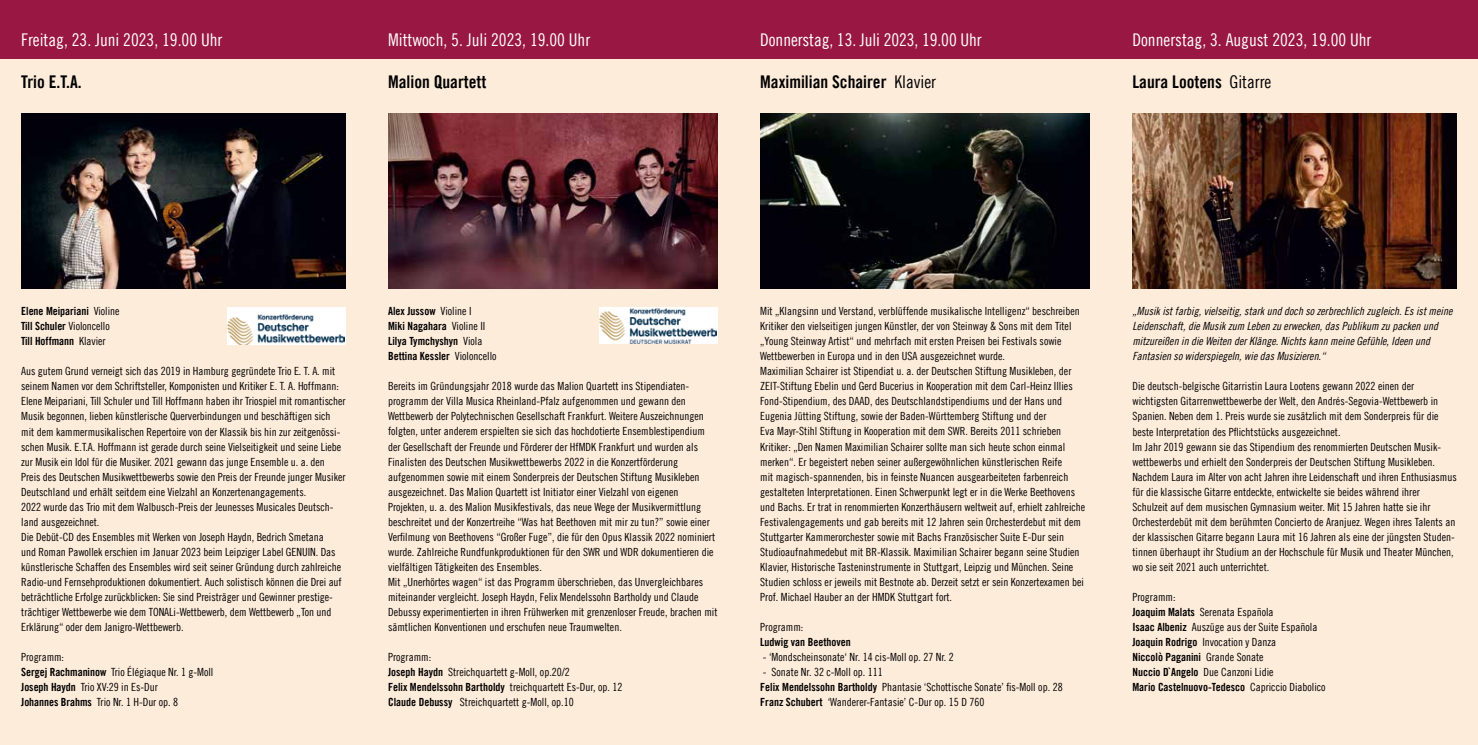
<style>
.page{position:relative;width:1478px;height:745px;background:#fff}
.page>*{position:absolute;margin:0;border:0;box-sizing:border-box;transform-origin:0 0}
.t1{font:17.5px "Trade Gothic LT Com Cn 18";color:#fff}
.t2{font:17.5px "Trade Gothic LT Com Bd Cn 20";color:#000}
.t3{font:11.25px/15px "Trade Gothic LT Com Cn 18";color:#000}
.t4{font:11.25px/15px "Trade Gothic LT Com Cn 18 Obl";color:#000}
.t5{font:11.25px/15px "Trade Gothic LT Com Bd Cn 20";color:#000}
.s1{font-family:"Trade Gothic LT Com Cn 18"}
.s2{font-family:"Trade Gothic LT Com Bd Cn 20"}
</style>
<div class="page">
<div style="left:0;top:0;width:1478px;height:744px;background:#feecdb"></div>
<div style="left:0;top:0;width:1478px;height:58px;background:#991743"></div>
<img style="left:760px;top:113px;width:330px;height:175px">
<img style="left:1132px;top:113px;width:324px;height:175px">
<img style="left:21px;top:113px;width:324px;height:175px">
<img style="left:388px;top:113px;width:330px;height:175px">
<div style="left:227px;top:307px;width:118px;height:37px;background:#fff"></div>
<img style="left:228px;top:314px;width:117px;height:30px">
<svg style="left:599px;top:307px;width:119px;height:37px"></svg>
<img style="left:600px;top:308px;width:117px;height:35px">
<h1 class="t1" style="left:21px;top:29px;width:203px">Freitag, 23. Juni 2023, 19.00 Uhr</h1>
<h1 class="t1" style="left:388px;top:29px;width:204px">Mittwoch, 5. Juli 2023, 19.00 Uhr</h1>
<h1 class="t1" style="left:760px;top:29px;width:223px">Donnerstag, 13. Juli 2023, 19.00 Uhr</h1>
<h1 class="t1" style="left:1132px;top:29px;width:241px">Donnerstag, 3. August 2023, 19.00 Uhr</h1>
<h1 class="t2" style="left:21px;top:71px;width:62px">Trio E.T.A.</h1>
<h1 class="t2" style="left:388px;top:71px;width:100px">Malion Quartett</h1>
<h1 class="t2" style="left:760px;top:71px;width:177px">Maximilian Schairer <span class="s1">Klavier</span></h1>
<h1 class="t2" style="left:1132px;top:71px;width:140px">Laura Lootens <span class="s1">Gitarre</span></h1>
<p class="t5" style="left:21px;top:303px;width:100px">Elene Meipariani <span class="s1">Violine<br></span>Till Schuler <span class="s1">Violoncello<br></span>Till Hoffmann <span class="s1">Klavier</span></p>
<p class="t3" style="left:21px;top:363px;width:326px">Aus gutem Grund verneigt sich das 2019 in Hamburg gegründete Trio E. T. A. mit seinem Namen vor dem Schriftsteller, Komponisten und Kritiker E. T. A. Hoffmann:<br>Elene Meipariani, Till Schuler und Till Hoffmann haben ihr Triospiel mit romantischer Musik begonnen, lieben künstlerische Querverbindungen und beschäftigen sich mit dem kammermusikalischen Repertoire von der Klassik bis hin zur zeitgenössi&shy;schen Musik. E.T.A. Hoffmann ist gerade durch seine Vielseitigkeit und seine Liebe zur Musik ein Idol für die Musiker. 2021 gewann das junge Ensemble u. a. den Preis des Deutschen Musikwettbewerbs sowie den Preis der Freunde junger Musiker Deutschland und erhält seitdem eine Vielzahl an Konzertenangagements.<br>2022 wurde das Trio mit dem Walbusch-Preis der Jeunesses Musicales Deutsch&shy;land ausgezeichnet.<br>Die Debüt-CD des Ensembles mit Werken von Joseph Haydn, Bedrich Smetana<br>und Roman Pawollek erschien im Januar 2023 beim Leipziger Label GENUIN. Das künstlerische Schaffen des Ensembles wird seit seiner Gründung durch zahlreiche Radio-und Fernsehproduktionen dokumentiert. Auch solistisch können die Drei auf beträchtliche Erfolge zurückblicken: Sie sind Preisträger und Gewinner prestige&shy;trächtiger Wettbewerbe wie dem TONALi-Wettbewerb, dem Wettbewerb „Ton und Erklärung“ oder dem Janigro-Wettbewerb.</p>
<p class="t3" style="left:21px;top:648px;width:194px">Programm:<br><span class="s2">Sergej Rachmaninow</span> Trio Élégiaque Nr. 1 g-Moll<br><span class="s2">Joseph Haydn</span> Trio XV:29 in Es-Dur<br><span class="s2">Johannes Brahms</span> Trio Nr. 1 H-Dur op. 8</p>
<p class="t5" style="left:388px;top:303px;width:110px">Alex Jussow <span class="s1">Violine I<br></span>Miki Nagahara <span class="s1">Violine II<br></span>Lilya Tymchyshyn <span class="s1">Viola<br></span>Bettina Kessler <span class="s1">Violoncello</span></p>
<p class="t3" style="left:388px;top:378px;width:331px">Bereits im Gründungsjahr 2018 wurde das Malion Quartett ins Stipendiaten&shy;programm der Villa Musica Rheinland-Pfalz aufgenommen und gewann den Wettbewerb der Polytechnischen Gesellschaft Frankfurt. Weitere Auszeichnungen folgten, unter anderem erspielten sie sich das hochdotierte Ensemblestipendium der Gesellschaft der Freunde und Förderer der HfMDK Frankfurt und wurden als Finalisten des Deutschen Musikwettbewerbs 2022 in die Konzertförderung aufgenommen sowie mit einem Sonderpreis der Deutschen Stiftung Musikleben ausgezeichnet. Das Malion Quartett ist Initiator einer Vielzahl von eigenen Projekten, u. a. des Malion Musikfestivals, das neue Wege der Musikvermittlung beschreitet und der Konzertreihe “Was hat Beethoven mit mir zu tun?” sowie einer Verfilmung von Beethovens “Großer Fuge”, die für den Opus Klassik 2022 nominiert wurde. Zahlreiche Rundfunkproduktionen für den SWR und WDR dokumentieren die vielfältigen Tätigkeiten des Ensembles.<br>Mit „Unerhörtes wagen“ ist das Programm überschrieben, das Unvergleichbares miteinander vergleicht. Joseph Haydn, Felix Mendelssohn Bartholdy und Claude Debussy experimentierten in ihren Frühwerken mit grenzenloser Freude, brachen mit sämtlichen Konventionen und erschufen neue Traumwelten.</p>
<p class="t3" style="left:388px;top:648px;width:236px">Programm:<br><span class="s2">Joseph Haydn</span> Streichquartett g-Moll, op.20/2<br><span class="s2">Felix Mendelssohn Bartholdy</span> treichquartett Es-Dur, op. 12<br><span class="s2">Claude Debussy</span> Streichquartett g-Moll, op.10</p>
<p class="t3" style="left:760px;top:303px;width:326px">Mit „Klangsinn und Verstand, verblüffende musikalische Intelligenz“ beschreiben Kritiker den vielseitigen jungen Künstler, der von Steinway &amp; Sons mit dem Titel „Young Steinway Artist“ und mehrfach mit ersten Preisen bei Festivals sowie Wettbewerben in Europa und in den USA ausgezeichnet wurde.<br>Maximilian Schairer ist Stipendiat u. a. der Deutschen Stiftung Musikleben, der ZEIT-Stiftung Ebelin und Gerd Bucerius in Kooperation mit dem Carl-Heinz Illies Fond-Stipendium, des DAAD, des Deutschlandstipendiums und der Hans und Eugenia Jütting Stiftung, sowie der Baden-Württemberg Stiftung und der<br>Eva Mayr-Stihl Stiftung in Kooperation mit dem SWR. Bereits 2011 schrieben Kritiker: „Den Namen Maximilian Schairer sollte man sich heute schon einmal merken“. Er begeistert neben seiner außergewöhnlichen künstlerischen Reife<br>mit magisch-spannenden, bis in feinste Nuancen ausgearbeiteten farbenreich gestalteten Interpretationen. Einen Schwerpunkt legt er in die Werke Beethovens und Bachs. Er trat in renommierten Konzerthäusern weltweit auf, erhielt zahlreiche Festivalengagements und gab bereits mit 12 Jahren sein Orchesterdebut mit dem Stuttgarter Kammerorchester sowie mit Bachs Französischer Suite E-Dur sein Studioaufnahmedebut mit BR-Klassik. Maximilian Schairer begann seine Studien Klavier, Historische Tasteninstrumente in Stuttgart, Leipzig und München. Seine Studien schloss er jeweils mit Bestnote ab. Derzeit setzt er sein Konzertexamen bei Prof. Michael Hauber an der HMDK Stuttgart fort.</p>
<p class="t3" style="left:760px;top:618px;width:45px">Programm:</p>
<p class="t5" style="left:760px;top:633px;width:92px">Ludwig van Beethoven</p>
<p class="t3" style="left:763px;top:648px;width:193px">- ‘Mondscheinsonate‘ Nr. 14 cis-Moll op. 27 Nr. 2</p>
<p class="t3" style="left:760px;top:663px;width:304px">- Sonate Nr. 32 c-Moll op. 111<br><span class="s2">Felix Mendelssohn Bartholdy</span> Phantasie ‘Schottische Sonate’ fis-Moll op. 28<br><span class="s2">Franz Schubert</span> ‘Wanderer-Fantasie’ C-Dur op. 15 D 760</p>
<p class="t4" style="left:1132px;top:303px;width:321px">„Musik ist farbig, vielseitig, stark und doch so zerbrechlich zugleich. Es ist meine Leidenschaft, die Musik zum Leben zu erwecken, das Publikum zu packen und mitzureißen in die Weiten der Klänge. Nichts kann meine Gefühle, Ideen und Fantasien so widerspiegeln, wie das Musizieren.“</p>
<p class="t3" style="left:1132px;top:378px;width:326px">Die deutsch-belgische Gitarristin Laura Lootens gewann 2022 einen der wichtigsten Gitarrenwettbewerbe der Welt, den Andrés-Segovia-Wettbewerb in Spanien. Neben dem 1. Preis wurde sie zusätzlich mit dem Sonderpreis für die beste Interpretation des Pflichtstücks ausgezeichnet.<br>Im Jahr 2019 gewann sie das Stipendium des renommierten Deutschen Musik&shy;wettbewerbs und erhielt den Sonderpreis der Deutschen Stiftung Musikleben.<br>Nachdem Laura im Alter von acht Jahren ihre Leidenschaft und ihren Enthusiasmus für die klassische Gitarre entdeckte, entwickelte sie beides während ihrer Schulzeit auf dem musischen Gymnasium weiter. Mit 15 Jahren hatte sie ihr Orchesterdebüt mit dem berühmten Concierto de Aranjuez. Wegen ihres Talents an der klassischen Gitarre begann Laura mit 16 Jahren als eine der jüngsten Studen&shy;tinnen überhaupt ihr Studium an der Hochschule für Musik und Theater München, wo sie seit 2021 auch unterrichtet.</p>
<p class="t3" style="left:1132px;top:588px;width:186px">Programm:<br><span class="s2">Joaquim Malats</span> Serenata Española<br><span class="s2">Isaac Albeniz</span> Auszüge aus der Suite Española<br><span class="s2">Joaquin Rodrigo</span> Invocation y Danza</p>
<p class="t5" style="left:1132px;top:648px;width:133px">Niccolò Paganini <span class="s1">Grande Sonate</span></p>
<p class="t3" style="left:1132px;top:663px;width:143px"><span class="s2">Nuccio D`Angelo</span> Due Canzoni Lidie</p>
<p class="t5" style="left:1132px;top:678px;width:195px">Mario Castelnuovo-Tedesco <span class="s1">Capriccio Diabolico</span></p>
</div>
